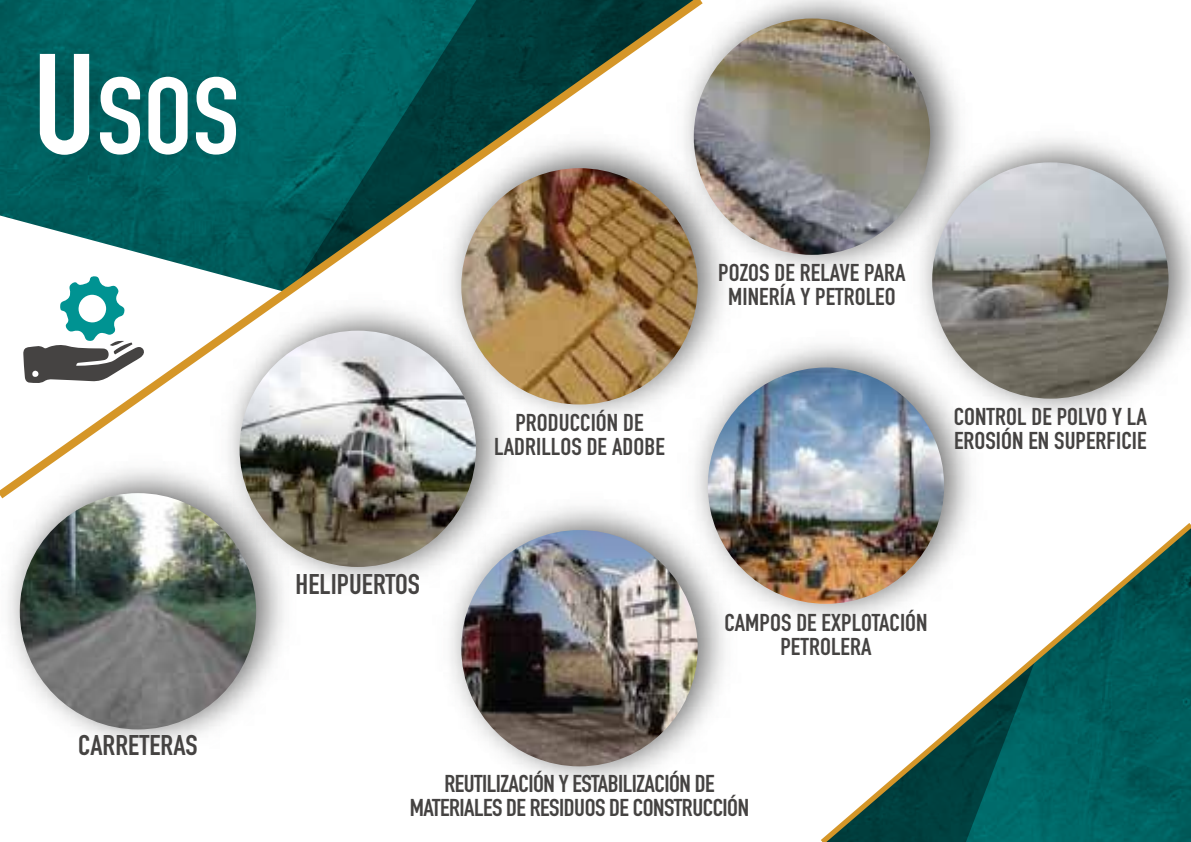
<style>
.page{position:relative;width:1191px;height:842px;background:#fff}
.page>*{position:absolute;margin:0;border:0;box-sizing:border-box;transform-origin:0 0}
.t1{font:700 107.6px "DIN Condensed";color:#fff;scale:1.06 1}
.t2{font:700 28px "DIN Condensed";letter-spacing:.005em;color:#454342;scale:1.06 1}
.t3{font:700 24px/24px "DIN Condensed";letter-spacing:.005em;color:#454342;text-align:center;scale:1.06 1}
.t4{font:700 24px/24px "DIN Condensed";letter-spacing:-.02em;color:#454342;text-align:center;scale:1.06 1}
.s1{font-size:140.4px}
</style>
<div class="page">
<svg style="left:0;top:0;width:631px;height:415px;background:#257371"></svg>
<svg style="left:821px;top:523px;width:370px;height:319px"></svg>
<svg style="left:23px;top:276px;width:122px;height:108px"></svg>
<img style="left:0;top:415px;width:281px;height:329px">
<img style="left:175px;top:255px;width:222px;height:380px">
<img style="left:397px;top:89px;width:246px;height:365px">
<img style="left:631px;top:0;width:320px;height:291px">
<img style="left:868px;top:86px;width:323px;height:328px">
<img style="left:643px;top:291px;width:380px;height:381px">
<img style="left:397px;top:454px;width:381px;height:328px">
<img style="left:20px;top:493px;width:236px;height:236px;border-radius:118px">
<img style="left:239px;top:331px;width:237px;height:236px;border-radius:118px">
<img style="left:708px;top:367px;width:236px;height:237px;border-radius:118px">
<img style="left:694px;top:19px;width:236px;height:236px;border-radius:118px">
<img style="left:932px;top:162px;width:236px;height:237px;border-radius:118px">
<img style="left:461px;top:530px;width:236px;height:236px;border-radius:118px">
<img style="left:461px;top:168px;width:236px;height:236px;border-radius:118px">
<h1 class="t1" style="left:33px;top:44px;width:196px"><span class="s1">U</span>SOS</h1>
<p class="t2" style="left:78px;top:727px;width:114px">CARRETERAS</p>
<p class="t3" style="left:494px;top:410px;width:162px">PRODUCCIÓN DE<br>LADRILLOS DE ADOBE</p>
<p class="t3" style="left:718px;top:260px;width:178px">POZOS DE RELAVE PARA<br>MINERÍA Y PETROLEO</p>
<p class="t3" style="left:953px;top:404px;width:184px;text-align:left">CONTROL DE POLVO Y LA<br>EROSIÓN EN SUPERFICIE</p>
<p class="t2" style="left:295px;top:566px;width:119px">HELIPUERTOS</p>
<p class="t3" style="left:724px;top:610px;width:193px">CAMPOS DE EXPLOTACIÓN<br>PETROLERA</p>
<p class="t4" style="left:410px;top:771px;width:321px">REUTILIZACIÓN Y ESTABILIZACIÓN DE<br>MATERIALES DE RESIDUOS DE CONSTRUCCIÓN</p>
</div>
